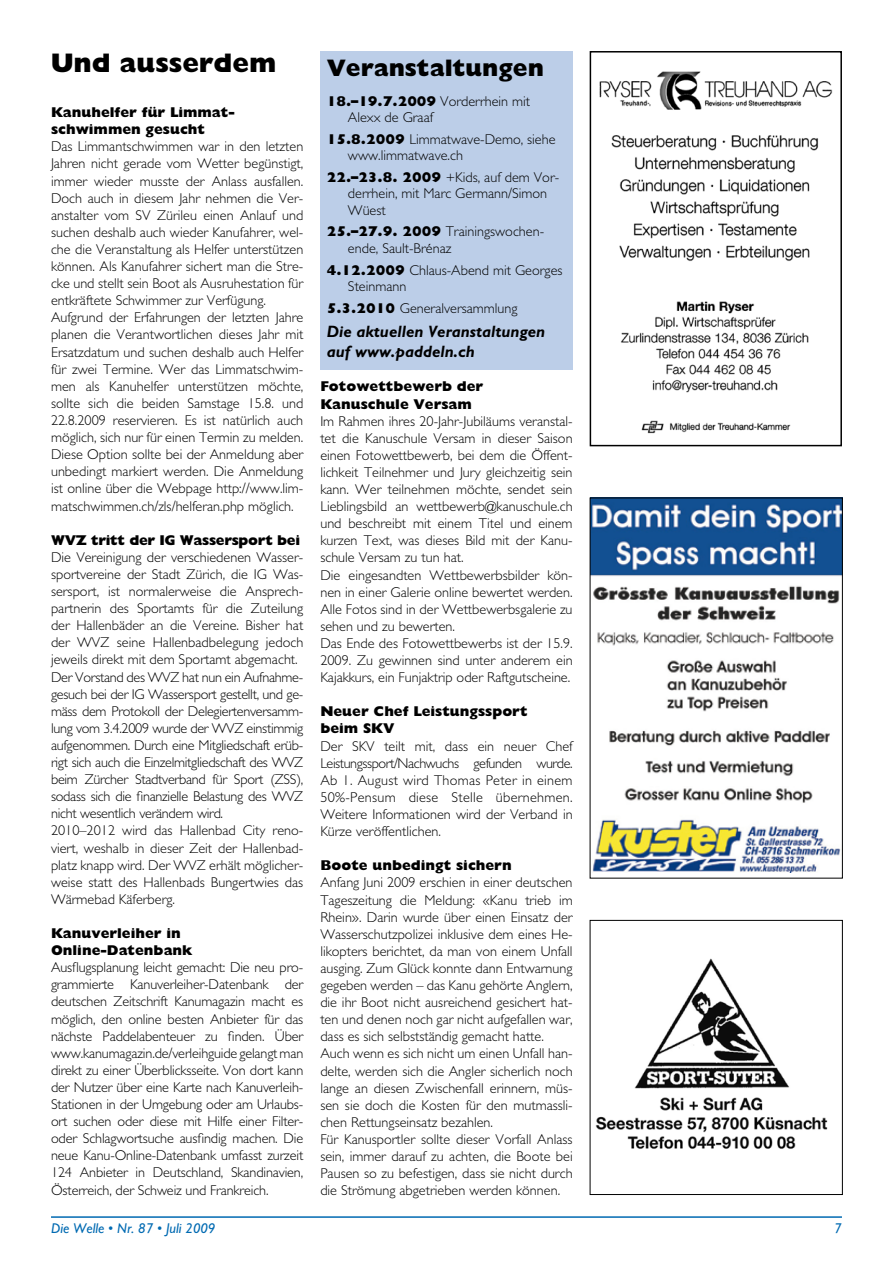
<style>
.page{position:relative;width:893px;height:1263px;background:#fff}
.page>*{position:absolute;margin:0;border:0;box-sizing:border-box;transform-origin:0 0}
.t1{font:800 27px "M Gill Sans";color:#000}
.t2{font:800 24px "M Gill Sans";color:#000}
.t3{font:italic 700 16.5px/19.5px "M Gill Sans";color:#000}
.t4{font:300 14.25px/17.1px "M Gill Sans";color:#000}
.t5{font:800 14.25px/17.1px "M Gill Sans";color:#000}
.t6{font:800 14.25px "M Gill Sans";letter-spacing:-.02em;color:#000}
.t7{font:italic 14.25px "M Gill Sans";color:#006ab2}
.s1{font-weight:800}
</style>
<div class="page">
<hr style="left:51px;top:1216px;width:791px;height:2px;background:#006ab2">
<div style="left:320px;top:51px;width:253px;height:319px;background:#bccee8"></div>
<img style="left:592px;top:499px;width:249px;height:373px">
<div style="left:590px;top:497px;width:253px;height:381px;border:1px solid #000"></div>
<img style="left:599px;top:71px;width:234px;height:363px">
<div style="left:590px;top:51px;width:252px;height:395px;border:2px solid #000"></div>
<img style="left:595px;top:958px;width:233px;height:191px">
<div style="left:590px;top:920px;width:253px;height:275px;border:1px solid #000"></div>
<h1 class="t1" style="left:51px;top:47px;width:227px">Und ausserdem</h1>
<p class="t5" style="left:51px;top:104px;width:184px">Kanuhelfer für Limmat&shy;schwimmen gesucht</p>
<p class="t4" style="left:51px;top:138px;width:254px">Das Limmantschwimmen war in den letzten Jahren nicht gerade vom Wetter begünstigt, immer wieder musste der Anlass ausfallen.<br>Doch auch in diesem Jahr nehmen die Ver&shy;anstalter vom SV Zürileu einen Anlauf und suchen deshalb auch wieder Kanufahrer, wel&shy;che die Veranstaltung als Helfer unterstützen können. Als Kanufahrer sichert man die Stre&shy;cke und stellt sein Boot als Ausruhestation für entkräftete Schwimmer zur Verfügung.<br>Aufgrund der Erfahrungen der letzten Jahre planen die Verantwortlichen dieses Jahr mit Ersatzdatum und suchen deshalb auch Helfer für zwei Termine. Wer das Limmatschwim&shy;men als Kanuhelfer unterstützen möchte, sollte sich die beiden Samstage 15.8. und 22.8.2009 reservieren. Es ist natürlich auch möglich, sich nur für einen Termin zu melden.<br>Diese Option sollte bei der Anmeldung aber unbedingt markiert werden. Die Anmeldung ist online über die Webpage http://www.lim&shy;matschwimmen.ch/zls/helferan.php möglich.</p>
<p class="t6" style="left:51px;top:531px;width:251px">WVZ tritt der IG Wassersport bei</p>
<p class="t4" style="left:51px;top:549px;width:254px">Die Vereinigung der verschiedenen Wasser&shy;sportvereine der Stadt Zürich, die IG Was&shy;sersport, ist normalerweise die Ansprech&shy;partnerin des Sportamts für die Zuteilung der Hallenbäder an die Vereine. Bisher hat der WVZ seine Hallenbadbelegung jedoch jeweils direkt mit dem Sportamt abgemacht.<br>Der Vorstand des WVZ hat nun ein Aufnahme&shy;gesuch bei der IG Wassersport gestellt, und ge&shy;mäss dem Protokoll der Delegiertenversamm&shy;lung vom 3.4.2009 wurde der WVZ einstimmig aufgenommen. Durch eine Mitgliedschaft erüb&shy;rigt sich auch die Einzelmitgliedschaft des WVZ beim Zürcher Stadtverband für Sport (ZSS), sodass sich die finanzielle Belastung des WVZ nicht wesentlich verändern wird.<br>2010–2012 wird das Hallenbad City reno&shy;viert, weshalb in dieser Zeit der Hallenbad&shy;platz knapp wird. Der WVZ erhält möglicher&shy;weise statt des Hallenbads Bungertwies das Wärmebad Käferberg.</p>
<p class="t5" style="left:51px;top:925px;width:143px">Kanuverleiher in<br>Online-Datenbank</p>
<p class="t4" style="left:51px;top:959px;width:254px;text-align:justify">Ausflugsplanung leicht gemacht: Die neu pro&shy;grammierte Kanuverleiher-Datenbank der deutschen Zeitschrift Kanumagazin macht es möglich, den online besten Anbieter für das nächste Paddelabenteuer zu finden. Über www.kanumagazin.de/verleihguide gelangt man direkt zu einer Überblicksseite. Von dort kann der Nutzer über eine Karte nach Kanuverleih-Stationen in der Umgebung oder am Urlaubs&shy;ort suchen oder diese mit Hilfe einer Filter&shy;oder Schlagwortsuche ausfindig machen. Die neue Kanu-Online-Datenbank umfasst zurzeit 124 Anbieter in Deutschland, Skandinavien, Österreich, der Schweiz und Frankreich.</p>
<h2 class="t2" style="left:327px;top:53px;width:219px">Veranstaltungen</h2>
<p class="t4" style="left:348px;top:93px;width:184px;line-height:16.5px;text-indent:-21px"><span class="s1">18.–19.7.2009</span> Vorderrhein mit<br>Alexx de Graaf</p>
<p class="t4" style="left:348px;top:131px;width:209px;line-height:16.5px;text-indent:-21px"><span class="s1">15.8.2009</span> Limmatwave-Demo, siehe www.limmatwave.ch</p>
<p class="t4" style="left:348px;top:169px;width:213px;line-height:16.5px;text-indent:-21px"><span class="s1">22.–23.8. 2009</span> +Kids, auf dem Vor&shy;derrhein, mit Marc Germann/Simon<br>Wüest</p>
<p class="t4" style="left:348px;top:224px;width:197px;line-height:16.5px;text-indent:-21px"><span class="s1">25.–27.9. 2009</span> Trainingswochen&shy;ende, Sault-Brénaz</p>
<p class="t4" style="left:348px;top:262px;width:216px;line-height:16.5px;text-indent:-21px"><span class="s1">4.12.2009</span> Chlaus-Abend mit Georges<br>Steinmann</p>
<p class="t4" style="left:327px;top:299px;width:192px"><span class="s1">5.3.2010</span> Generalversammlung</p>
<p class="t3" style="left:327px;top:322px;width:220px">Die aktuellen Veranstaltungen auf www.paddeln.ch</p>
<p class="t5" style="left:320px;top:378px;width:164px">Fotowettbewerb der<br>Kanuschule Versam</p>
<p class="t4" style="left:320px;top:412px;width:254px">Im Rahmen ihres 20-Jahr-Jubiläums veranstal&shy;tet die Kanuschule Versam in dieser Saison einen Fotowettbewerb, bei dem die Öffent&shy;lichkeit Teilnehmer und Jury gleichzeitig sein kann. Wer teilnehmen möchte, sendet sein Lieblingsbild an wettbewerb@kanuschule.ch und beschreibt mit einem Titel und einem kurzen Text, was dieses Bild mit der Kanu&shy;schule Versam zu tun hat.<br>Die eingesandten Wettbewerbsbilder kön&shy;nen in einer Galerie online bewertet werden.<br>Alle Fotos sind in der Wettbewerbsgalerie zu sehen und zu bewerten.<br>Das Ende des Fotowettbewerbs ist der 15.9.<br>2009. Zu gewinnen sind unter anderem ein Kajakkurs, ein Funjaktrip oder Raftgutscheine.</p>
<p class="t5" style="left:320px;top:703px;width:209px">Neuer Chef Leistungssport beim SKV</p>
<p class="t4" style="left:320px;top:737px;width:254px;text-align:justify">Der SKV teilt mit, dass ein neuer Chef Leistungssport/Nachwuchs gefunden wurde.<br>Ab 1. August wird Thomas Peter in einem 50%-Pensum diese Stelle übernehmen.<br>Weitere Informationen wird der Verband in Kürze veröffentlichen.</p>
<p class="t5" style="left:320px;top:857px;width:193px">Boote unbedingt sichern</p>
<p class="t4" style="left:320px;top:874px;width:254px">Anfang Juni 2009 erschien in einer deutschen Tageszeitung die Meldung: «Kanu trieb im Rhein». Darin wurde über einen Einsatz der Wasserschutzpolizei inklusive dem eines He&shy;likopters berichtet, da man von einem Unfall ausging. Zum Glück konnte dann Entwarnung gegeben werden – das Kanu gehörte Anglern, die ihr Boot nicht ausreichend gesichert hat&shy;ten und denen noch gar nicht aufgefallen war, dass es sich selbstständig gemacht hatte.<br>Auch wenn es sich nicht um einen Unfall han&shy;delte, werden sich die Angler sicherlich noch lange an diesen Zwischenfall erinnern, müs&shy;sen sie doch die Kosten für den mutmassli&shy;chen Rettungseinsatz bezahlen.<br>Für Kanusportler sollte dieser Vorfall Anlass sein, immer darauf zu achten, die Boote bei Pausen so zu befestigen, dass sie nicht durch die Strömung abgetrieben werden können.</p>
<p class="t7" style="left:51px;top:1220px;width:166px">Die Welle • Nr. 87 • Juli 2009</p>
<p class="t7" style="left:834px;top:1220px;width:9px">7</p>
</div>
